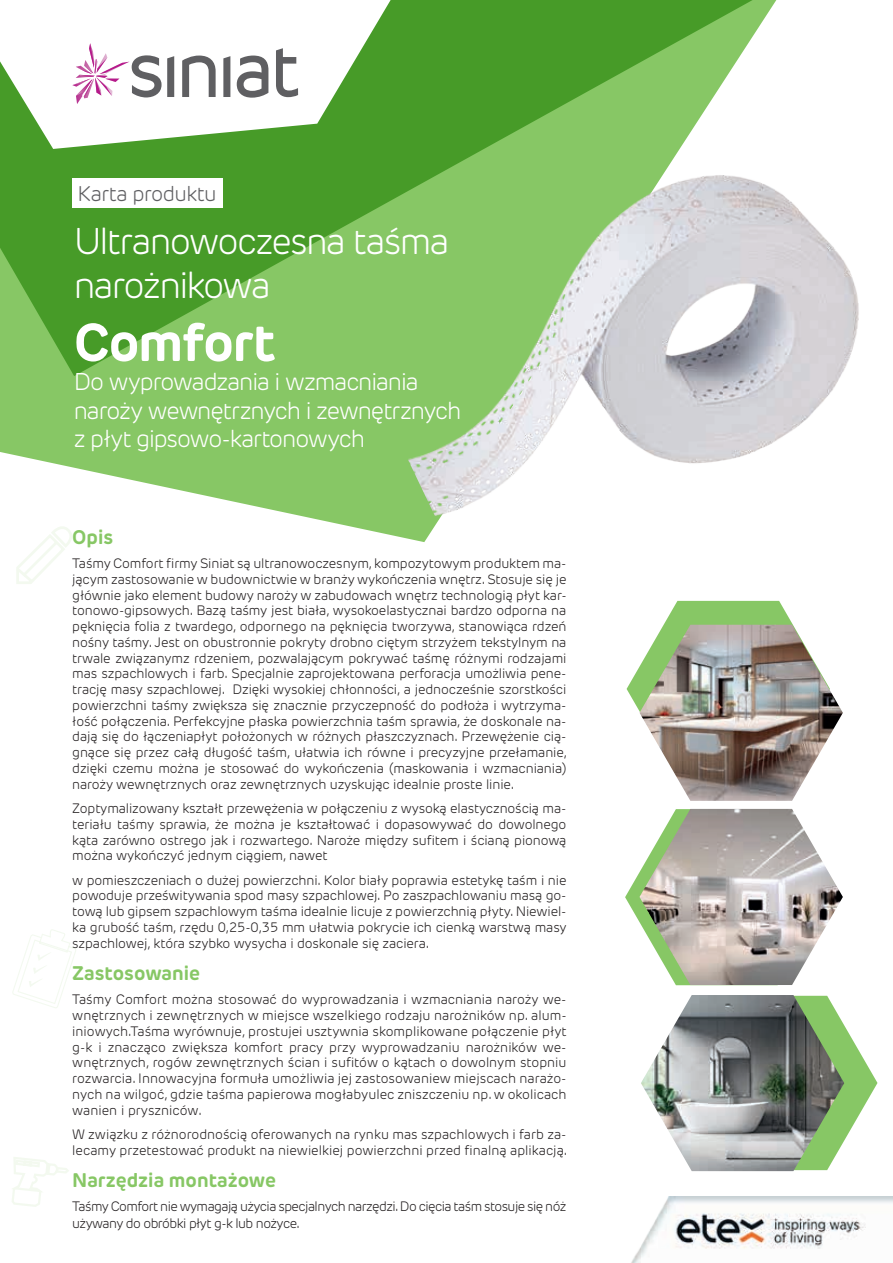
<style>
.page{position:relative;width:893px;height:1263px;background:#fff}
.page>*{position:absolute;margin:0;border:0;box-sizing:border-box;transform-origin:0 0}
.t1{font:700 52.8px "New Rubrik Edge";letter-spacing:-.025em;color:#fff}
.t2{font:300 36.75px/44.1px "New Rubrik Edge";letter-spacing:-.05em;color:#fff}
.t3{font:300 24px/28.8px "New Rubrik Edge";letter-spacing:-.045em;color:#fff}
.t4{font:300 21px "New Rubrik Edge";letter-spacing:-.025em;color:#5f5f62}
.t5{font:700 19.5px "New Rubrik Edge";color:#87c765}
.t6{font:300 13.5px/15.8px "New Rubrik Edge";letter-spacing:-.01em;color:#231f20;text-align:justify}
.t7{font:300 13.5px/16.5px "New Rubrik Edge";letter-spacing:-.04em;color:#231f20}
</style>
<div class="page">
<svg style="left:0;top:376px;width:425px;height:166px;fill:#87c765"></svg>
<svg style="left:0;top:0;width:777px;height:376px;background:#66af48"></svg>
<svg style="left:0;top:0;width:391px;height:149px"></svg>
<svg style="left:237px;top:56px;width:31px;height:42px"></svg>
<svg style="left:182px;top:56px;width:34px;height:41px"></svg>
<svg style="left:223px;top:56px;width:7px;height:41px"></svg>
<svg style="left:276px;top:48px;width:22px;height:49px"></svg>
<svg style="left:72px;top:43px;width:102px;height:61px"></svg>
<div style="left:72px;top:179px;width:151px;height:29px;background:#fff"></div>
<img style="left:631px;top:1197px;width:262px;height:66px">
<svg style="left:15px;top:525px;width:59px;height:59px"></svg>
<svg style="left:12px;top:929px;width:64px;height:79px"></svg>
<svg style="left:12px;top:1157px;width:57px;height:50px"></svg>
<svg style="left:627px;top:601px;width:166px;height:109px"></svg>
<svg style="left:625px;top:873px;width:14px;height:48px"></svg>
<svg style="left:844px;top:1025px;width:33px;height:116px"></svg>
<img style="left:639px;top:625px;width:204px;height:176px">
<img style="left:639px;top:809px;width:204px;height:176px">
<img style="left:641px;top:995px;width:203px;height:176px">
<img style="left:344px;top:158px;width:515px;height:383px">
<h3 class="t4" style="left:78px;top:181px;width:140px">Karta produktu</h3>
<h2 class="t2" style="left:74px;top:219px;width:377px">Ultranowoczesna taśma narożnikowa</h2>
<h1 class="t1" style="left:74px;top:309px;width:203px">Comfort</h1>
<h3 class="t3" style="left:74px;top:367px;width:389px">Do wyprowadzania i wzmacniania naroży wewnętrznych i zewnętrznych z płyt gipsowo-kartonowych</h3>
<h3 class="t5" style="left:72px;top:525px;width:42px">Opis</h3>
<p class="t6" style="left:72px;top:555px;width:496px">Taśmy Comfort firmy Siniat są ultranowoczesnym, kompozytowym produktem ma&shy;jącym zastosowanie w budownictwie w branży wykończenia wnętrz. Stosuje się je głównie jako element budowy naroży w zabudowach wnętrz technologią płyt kar&shy;tonowo-gipsowych. Bazą taśmy jest biała, wysokoelastycznai bardzo odporna na pęknięcia folia z twardego, odpornego na pęknięcia tworzywa, stanowiąca rdzeń nośny taśmy. Jest on obustronnie pokryty drobno ciętym strzyżem tekstylnym na trwale związanymz rdzeniem, pozwalającym pokrywać taśmę różnymi rodzajami mas szpachlowych i farb. Specjalnie zaprojektowana perforacja umożliwia pene&shy;trację masy szpachlowej. Dzięki wysokiej chłonności, a jednocześnie szorstkości powierzchni taśmy zwiększa się znacznie przyczepność do podłoża i wytrzyma&shy;łość połączenia. Perfekcyjne płaska powierzchnia taśm sprawia, że doskonale na&shy;dają się do łączeniapłyt położonych w różnych płaszczyznach. Przewężenie cią&shy;gnące się przez całą długość taśm, ułatwia ich równe i precyzyjne przełamanie, dzięki czemu można je stosować do wykończenia (maskowania i wzmacniania) naroży wewnętrznych oraz zewnętrznych uzyskując idealnie proste linie.</p>
<p class="t6" style="left:72px;top:800px;width:496px">Zoptymalizowany kształt przewężenia w połączeniu z wysoką elastycznością ma&shy;teriału taśmy sprawia, że można je kształtować i dopasowywać do dowolnego kąta zarówno ostrego jak i rozwartego. Naroże między sufitem i ścianą pionową można wykończyć jednym ciągiem, nawet</p>
<p class="t6" style="left:72px;top:872px;width:496px">w pomieszczeniach o dużej powierzchni. Kolor biały poprawia estetykę taśm i nie powoduje prześwitywania spod masy szpachlowej. Po zaszpachlowaniu masą go&shy;tową lub gipsem szpachlowym taśma idealnie licuje z powierzchnią płyty. Niewiel&shy;ka grubość taśm, rzędu 0,25-0,35 mm ułatwia pokrycie ich cienką warstwą masy szpachlowej, która szybko wysycha i doskonale się zaciera.</p>
<h3 class="t5" style="left:72px;top:961px;width:129px">Zastosowanie</h3>
<p class="t6" style="left:72px;top:992px;width:496px">Taśmy Comfort można stosować do wyprowadzania i wzmacniania naroży we&shy;wnętrznych i zewnętrznych w miejsce wszelkiego rodzaju narożników np. alum&shy;iniowych.Taśma wyrównuje, prostujei usztywnia skomplikowane połączenie płyt g-k i znacząco zwiększa komfort pracy przy wyprowadzaniu narożników we&shy;wnętrznych, rogów zewnętrznych ścian i sufitów o kątach o dowolnym stopniu rozwarcia. Innowacyjna formuła umożliwia jej zastosowaniew miejscach narażo&shy;nych na wilgoć, gdzie taśma papierowa mogłabyulec zniszczeniu np. w okolicach wanien i pryszniców.</p>
<p class="t6" style="left:72px;top:1126px;width:496px">W związku z różnorodnością oferowanych na rynku mas szpachlowych i farb za&shy;lecamy przetestować produkt na niewielkiej powierzchni przed finalną aplikacją.</p>
<h3 class="t5" style="left:72px;top:1168px;width:205px">Narzędzia montażowe</h3>
<p class="t7" style="left:72px;top:1198px;width:496px">Taśmy Comfort nie wymagają użycia specjalnych narzędzi. Do cięcia taśm stosuje się nóż używany do obróbki płyt g-k lub nożyce.</p>
</div>
